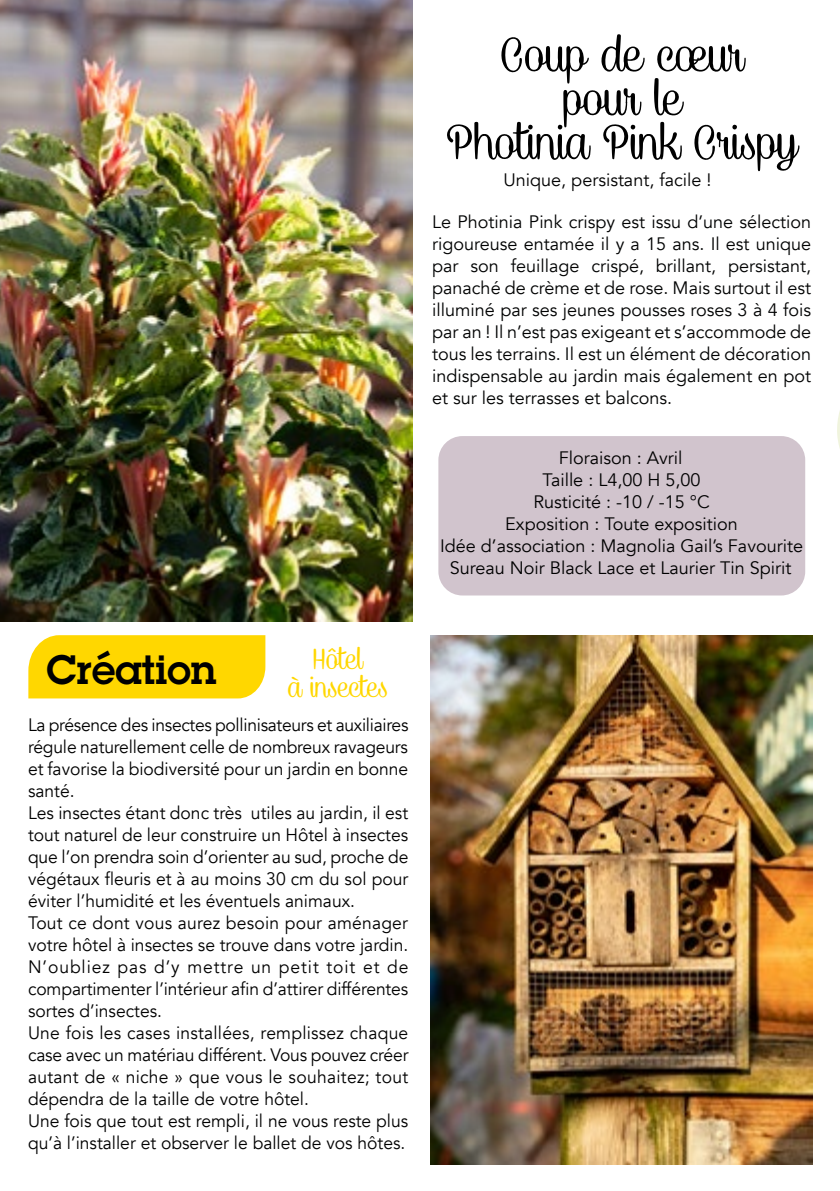
<style>
.page{position:relative;width:840px;height:1191px;background:#fff}
.page>*{position:absolute;margin:0;border:0;box-sizing:border-box;transform-origin:0 0}
.t1{font:55.6px "Caneletter Script";color:#000}
.t2{font:600 40px "Lubalin Graph Std";color:#000}
.t3{font:33.4px "Caneletter Script";color:#ffd700}
.justifié{font:18px/22px "Avenir";color:#000;text-align:justify}
.t4{font:18px/22px "Avenir";color:#010202;text-align:justify}
</style>
<div class="page">
<svg style="left:837px;top:415px;width:2px;height:30px"></svg>
<img style="left:0;top:0;width:412px;height:621px">
<div style="left:438px;top:436px;width:366px;height:159px;background:#d1c4cd;border-radius:24px"></div>
<div style="left:28px;top:635px;width:237px;height:63px;background:#ffd700"></div>
<img style="left:430px;top:635px;width:382px;height:529px">
<p class="t1" style="left:501px;top:27px;width:243px">Coup de cœur</p>
<p class="t1" style="left:563px;top:70px;width:120px">pour le</p>
<p class="t1" style="left:447px;top:114px;width:352px">Photinia Pink Crispy</p>
<p class="justifié" style="left:503px;top:169px;width:209px">Unique, persistant, facile !</p>
<p class="t4" style="left:432px;top:211px;width:380px">Le Photinia Pink crispy est issu d’une sélection rigoureuse entamée il y a 15 ans. Il est unique par son feuillage crispé, brillant, persistant, panaché de crème et de rose. Mais surtout il est illuminé par ses jeunes pousses roses 3 à 4 fois par an ! Il n’est pas exigeant et s’accommode de tous les terrains. Il est un élément de décoration indispensable au jardin mais également en pot et sur les terrasses et balcons.</p>
<p class="justifié" style="left:558px;top:447px;width:125px">Floraison : Avril</p>
<p class="justifié" style="left:542px;top:469px;width:159px">Taille : L4,00 H 5,00</p>
<p class="justifié" style="left:533px;top:491px;width:178px">Rusticité : -10 / -15 °C</p>
<p class="justifié" style="left:505px;top:513px;width:234px">Exposition : Toute exposition</p>
<p class="justifié" style="left:440px;top:535px;width:364px;text-align:center">Idée d’association : Magnolia Gail’s Favourite<br>Sureau Noir Black Lace et Laurier Tin Spirit</p>
<p class="t2" style="left:46px;top:643px;width:171px">Création</p>
<p class="t3" style="left:313px;top:642px;width:50px">Hôtel</p>
<p class="t3" style="left:288px;top:670px;width:102px">à insectes</p>
<p class="justifié" style="left:28px;top:714px;width:381px">La présence des insectes pollinisateurs et auxiliaires régule naturellement celle de nombreux ravageurs et favorise la biodiversité pour un jardin en bonne santé.</p>
<p class="justifié" style="left:28px;top:802px;width:381px">Les insectes étant donc très utiles au jardin, il est tout naturel de leur construire un Hôtel à insectes que l’on prendra soin d’orienter au sud, proche de végétaux fleuris et à au moins 30 cm du sol pour éviter l’humidité et les éventuels animaux.</p>
<p class="justifié" style="left:28px;top:912px;width:381px">Tout ce dont vous aurez besoin pour aménager votre hôtel à insectes se trouve dans votre jardin.</p>
<p class="justifié" style="left:28px;top:956px;width:381px">N’oubliez pas d’y mettre un petit toit et de compartimenter l’intérieur afin d’attirer différentes sortes d’insectes.</p>
<p class="justifié" style="left:28px;top:1022px;width:382px">Une fois les cases installées, remplissez chaque case avec un matériau différent. Vous pouvez créer autant de « niche » que vous le souhaitez; tout dépendra de la taille de votre hôtel.</p>
<p class="justifié" style="left:28px;top:1110px;width:381px">Une fois que tout est rempli, il ne vous reste plus qu’à l’installer et observer le ballet de vos hôtes.</p>
</div>
